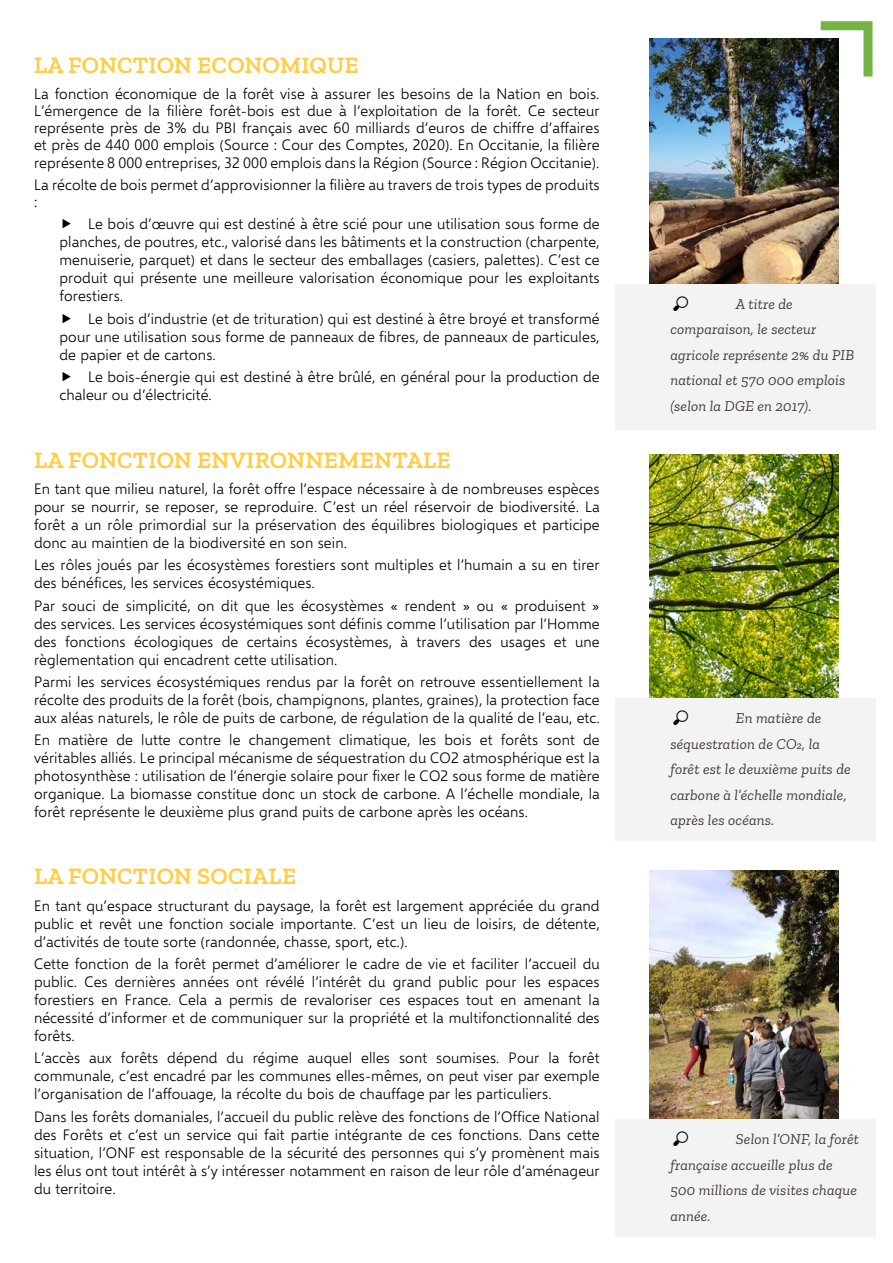
<style>
.page{position:relative;width:893px;height:1263px;background:#fff}
.page>*{position:absolute;margin:0;border:0;box-sizing:border-box;transform-origin:0 0}
.t1{font:600 24px "Zilla Slab";letter-spacing:.01em;color:#ffcd44}
.t2{font:300 15px/18px "Selawik";letter-spacing:.01em;color:#000;text-align:justify}
.t3{font:italic 15px/25.5px "Zilla Slab";letter-spacing:.01em;color:#443b39}
</style>
<div class="page">
<svg style="left:820px;top:21px;width:53px;height:56px"></svg>
<img style="left:649px;top:38px;width:190px;height:246px">
<img style="left:649px;top:454px;width:190px;height:244px">
<img style="left:649px;top:871px;width:190px;height:248px">
<div style="left:615px;top:284px;width:261px;height:146px;background:#f3f3f3"></div>
<div style="left:615px;top:698px;width:261px;height:143px;background:#f3f3f3"></div>
<div style="left:615px;top:1119px;width:261px;height:117px;background:#f3f3f3"></div>
<h1 class="t1" style="left:34px;top:51px;width:326px">LA FONCTION ECONOMIQUE</h1>
<p class="t2" style="left:34px;top:85px;width:567px;line-height:17.4px">La fonction économique de la forêt vise à assurer les besoins de la Nation en bois.<br>L’émergence de la filière forêt-bois est due à l’exploitation de la forêt. Ce secteur représente près de 3% du PBI français avec 60 milliards d’euros de chiffre d’affaires et près de 440 000 emplois (Source : Cour des Comptes, 2020). En Occitanie, la filière représente 8 000 entreprises, 32 000 emplois dans la Région (Source : Région Occitanie).</p>
<p class="t2" style="left:34px;top:176px;width:567px;line-height:17.2px">La récolte de bois permet d’approvisionner la filière au travers de trois types de produits :</p>
<p class="t2" style="left:60px;top:215px;width:542px;text-indent:28px">Le bois d’œuvre qui est destiné à être scié pour une utilisation sous forme de planches, de poutres, etc., valorisé dans les bâtiments et la construction (charpente, menuiserie, parquet) et dans le secteur des emballages (casiers, palettes). C’est ce produit qui présente une meilleure valorisation économique pour les exploitants forestiers.</p>
<p class="t2" style="left:60px;top:310px;width:542px;text-indent:28px">Le bois d’industrie (et de trituration) qui est destiné à être broyé et transformé pour une utilisation sous forme de panneaux de fibres, de panneaux de particules, de papier et de cartons.</p>
<p class="t2" style="left:60px;top:368px;width:542px;text-indent:28px">Le bois-énergie qui est destiné à être brûlé, en général pour la production de chaleur ou d’électricité.</p>
<h1 class="t1" style="left:34px;top:446px;width:418px">LA FONCTION ENVIRONNEMENTALE</h1>
<p class="t2" style="left:34px;top:480px;width:567px">En tant que milieu naturel, la forêt offre l’espace nécessaire à de nombreuses espèces pour se nourrir, se reposer, se reproduire. C’est un réel réservoir de biodiversité. La forêt a un rôle primordial sur la préservation des équilibres biologiques et participe donc au maintien de la biodiversité en son sein.</p>
<p class="t2" style="left:34px;top:556px;width:567px">Les rôles joués par les écosystèmes forestiers sont multiples et l’humain a su en tirer des bénéfices, les services écosystémiques.</p>
<p class="t2" style="left:34px;top:597px;width:567px">Par souci de simplicité, on dit que les écosystèmes « rendent » ou « produisent » des services. Les services écosystémiques sont définis comme l’utilisation par l’Homme des fonctions écologiques de certains écosystèmes, à travers des usages et une règlementation qui encadrent cette utilisation.</p>
<p class="t2" style="left:34px;top:673px;width:567px">Parmi les services écosystémiques rendus par la forêt on retrouve essentiellement la récolte des produits de la forêt (bois, champignons, plantes, graines), la protection face aux aléas naturels, le rôle de puits de carbone, de régulation de la qualité de l’eau, etc.</p>
<p class="t2" style="left:34px;top:731px;width:567px">En matière de lutte contre le changement climatique, les bois et forêts sont de véritables alliés. Le principal mécanisme de séquestration du CO2 atmosphérique est la photosynthèse : utilisation de l’énergie solaire pour fixer le CO2 sous forme de matière organique. La biomasse constitue donc un stock de carbone. A l’échelle mondiale, la forêt représente le deuxième plus grand puits de carbone après les océans.</p>
<h1 class="t1" style="left:34px;top:863px;width:264px">LA FONCTION SOCIALE</h1>
<p class="t2" style="left:34px;top:897px;width:567px">En tant qu’espace structurant du paysage, la forêt est largement appréciée du grand public et revêt une fonction sociale importante. C’est un lieu de loisirs, de détente, d’activités de toute sorte (randonnée, chasse, sport, etc.).</p>
<p class="t2" style="left:34px;top:955px;width:567px">Cette fonction de la forêt permet d’améliorer le cadre de vie et faciliter l’accueil du public. Ces dernières années ont révélé l’intérêt du grand public pour les espaces forestiers en France. Cela a permis de revaloriser ces espaces tout en amenant la nécessité d’informer et de communiquer sur la propriété et la multifonctionnalité des forêts.</p>
<p class="t2" style="left:34px;top:1049px;width:567px">L’accès aux forêts dépend du régime auquel elles sont soumises. Pour la forêt communale, c’est encadré par les communes elles-mêmes, on peut viser par exemple l’organisation de l’affouage, la récolte du bois de chauffage par les particuliers.</p>
<p class="t2" style="left:34px;top:1107px;width:567px">Dans les forêts domaniales, l’accueil du public relève des fonctions de l’Office National des Forêts et c’est un service qui fait partie intégrante de ces fonctions. Dans cette situation, l’ONF est responsable de la sécurité des personnes qui s’y promènent mais les élus ont tout intérêt à s’y intéresser notamment en raison de leur rôle d’aménageur du territoire.</p>
<p class="t3" style="left:670px;top:291px;width:185px;text-indent:65px">A titre de comparaison, le secteur agricole représente 2% du PIB national et 570 000 emplois (selon la DGE en 2017).</p>
<p class="t3" style="left:670px;top:705px;width:182px;text-indent:65px">En matière de séquestration de CO₂, la forêt est le deuxième puits de carbone à l’échelle mondiale, après les océans.</p>
<p class="t3" style="left:670px;top:1126px;width:190px;text-indent:65px">Selon l’ONF, la forêt française accueille plus de<br>500 millions de visites chaque année.</p>
</div>
